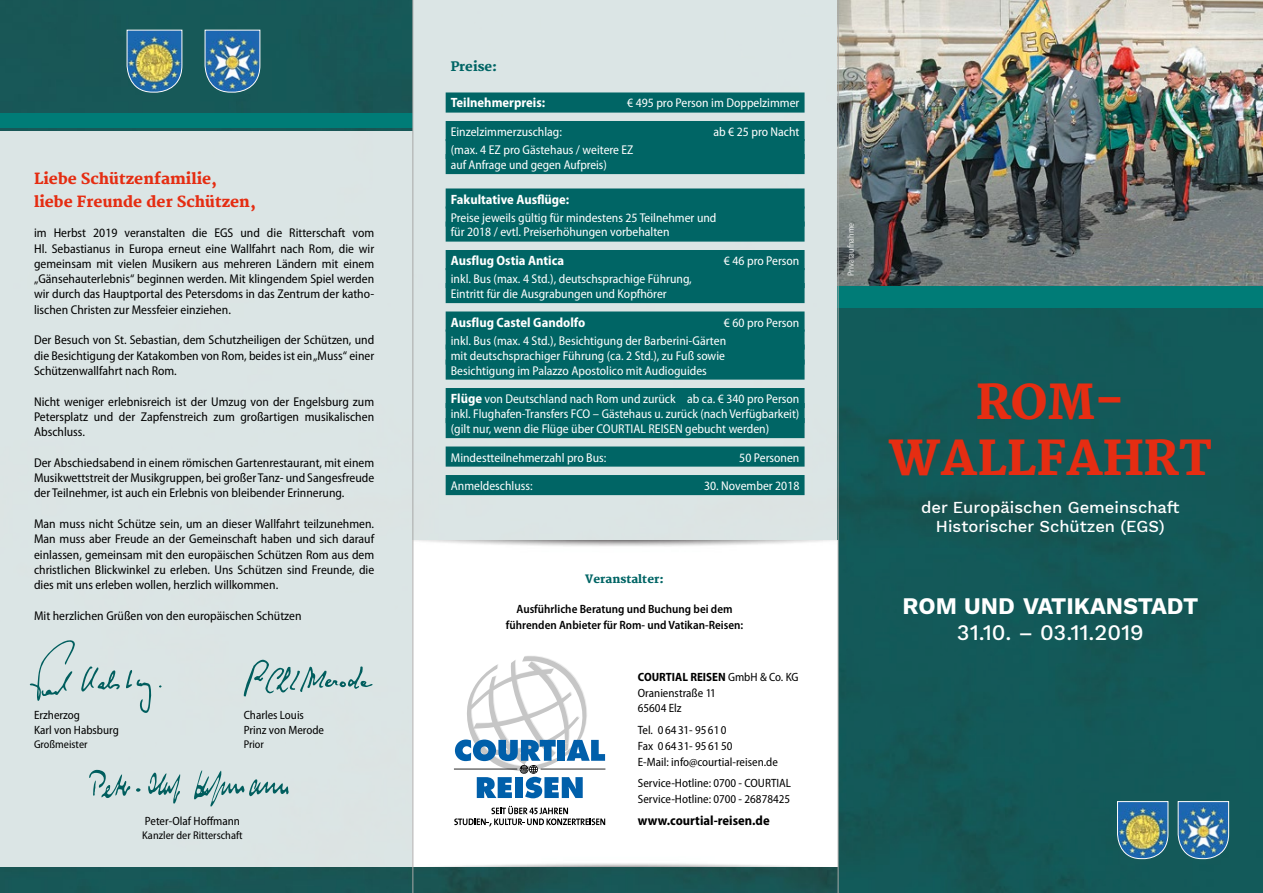
<style>
.page{position:relative;width:1263px;height:893px;background:#fff}
.page>*{position:absolute;margin:0;border:0;box-sizing:border-box;transform-origin:0 0}
.t1{font:800 46.8px/56.1px "Merriweather";color:#e52d12;text-align:center}
.t2{font:700 23.4px "Work Sans";color:#fff}
.t3{font:500 21.9px "Work Sans";color:#fff}
.t4{font:500 16.5px/19.8px "Work Sans";color:#fff;text-align:center}
.t5{font:800 15px/22.5px "Merriweather";color:#e52d12}
.t6{font:700 semi-condensed 13.5px "Myriad Pro";color:#fff}
.t7{font:700 semi-condensed 13.5px "Myriad Pro";color:#000}
.t8{font:semi-condensed 12.75px/15.3px "Myriad Pro";color:#000;text-align:justify}
.t9{font:semi-condensed 12.75px/15px "Myriad Pro";color:#fff}
.t10{font:800 12.75px "Merriweather";color:#006565}
.t11{font:semi-condensed 12px/15.8px "Myriad Pro";color:#000}
.t12{font:600 semi-condensed 12px/15.3px "Myriad Pro";color:#000;text-align:center}
.t13{font:semi-condensed 11.25px "Myriad Pro";color:#000}
.t14{font:800 11.25px "Merriweather";color:#006565}
.t15{font:semi-condensed 9px "Myriad Pro";color:#fff;scale:.96 1}
.s1{font-weight:700;font-size:13.5px}
.s2{font-weight:700}
</style>
<div class="page">
<div style="left:412px;top:0;width:426px;height:893px;background:#dbe5e5"></div>
<div style="left:838px;top:0;width:425px;height:893px;background:#145959"></div>
<img style="left:839px;top:0;width:424px;height:286px">
<div style="left:838px;top:286px;width:425px;height:21px;background:#007c77"></div>
<div style="left:0;top:0;width:412px;height:893px;background:#185858"></div>
<div style="left:413px;top:540px;width:425px;height:328px;background:#fff"></div>
<div style="left:412px;top:868px;width:426px;height:25px;background:#1a5452"></div>
<div style="left:446px;top:92px;width:358px;height:21px;background:#006565"></div>
<div style="left:446px;top:121px;width:358px;height:20px;background:#006565"></div>
<div style="left:446px;top:139px;width:358px;height:20px;background:#006565"></div>
<div style="left:446px;top:154px;width:358px;height:20px;background:#006565"></div>
<div style="left:446px;top:188px;width:358px;height:21px;background:#006565"></div>
<div style="left:446px;top:206px;width:358px;height:21px;background:#006565"></div>
<div style="left:446px;top:221px;width:358px;height:21px;background:#006565"></div>
<div style="left:446px;top:250px;width:358px;height:20px;background:#006565"></div>
<div style="left:446px;top:268px;width:358px;height:20px;background:#006565"></div>
<div style="left:446px;top:283px;width:358px;height:20px;background:#006565"></div>
<div style="left:446px;top:311px;width:358px;height:21px;background:#006565"></div>
<div style="left:446px;top:329px;width:358px;height:21px;background:#006565"></div>
<div style="left:446px;top:344px;width:358px;height:21px;background:#006565"></div>
<div style="left:446px;top:359px;width:358px;height:21px;background:#006565"></div>
<div style="left:446px;top:388px;width:358px;height:20px;background:#006565"></div>
<div style="left:446px;top:403px;width:358px;height:20px;background:#006565"></div>
<div style="left:446px;top:418px;width:358px;height:20px;background:#006565"></div>
<div style="left:446px;top:446px;width:358px;height:21px;background:#006565"></div>
<div style="left:446px;top:475px;width:358px;height:20px;background:#006565"></div>
<hr style="left:454px;top:769px;width:63px;height:1px;background:#000">
<svg style="left:455px;top:654px;width:150px;height:144px;background:#c6d7e4"></svg>
<svg style="left:454px;top:806px;width:151px;height:20px;background:#c3c3c3"></svg>
<img style="left:1117px;top:801px;width:52px;height:58px">
<img style="left:1177px;top:801px;width:52px;height:58px">
<div style="left:0;top:132px;width:412px;height:761px;background:#dbe5e5"></div>
<svg style="left:30px;top:640px;width:45px;height:61px"></svg>
<svg style="left:81px;top:666px;width:39px;height:26px"></svg>
<svg style="left:126px;top:670px;width:25px;height:43px"></svg>
<svg style="left:244px;top:659px;width:129px;height:37px"></svg>
<div style="left:0;top:114px;width:412px;height:14px;background:#007c77"></div>
<img style="left:126px;top:29px;width:57px;height:64px">
<img style="left:204px;top:29px;width:57px;height:64px">
<div style="left:0;top:867px;width:412px;height:26px;background:#195656"></div>
<svg style="left:148px;top:773px;width:32px;height:31px"></svg>
<svg style="left:194px;top:770px;width:95px;height:37px"></svg>
<svg style="left:89px;top:770px;width:41px;height:28px"></svg>
<svg style="left:136px;top:788px;width:5px;height:4px"></svg>
<hr style="left:412px;top:0;width:1px;height:893px;background:#a8a8a7">
<hr style="left:838px;top:0;width:1px;height:893px;background:#a8a8a7">
<p class="t5" style="left:34px;top:168px;width:223px">Liebe Schützenfamilie, liebe Freunde der Schützen,</p>
<p class="t8" style="left:34px;top:225px;width:342px">im Herbst 2019 veranstalten die EGS und die Ritterschaft vom Hl. Sebastianus in Europa erneut eine Wallfahrt nach Rom, die wir gemeinsam mit vielen Musikern aus mehreren Ländern mit einem „Gänsehauterlebnis“ beginnen werden. Mit klingendem Spiel werden wir durch das Hauptportal des Petersdoms in das Zentrum der katho&shy;lischen Christen zur Messfeier einziehen.</p>
<p class="t8" style="left:34px;top:332px;width:342px">Der Besuch von St. Sebastian, dem Schutzheiligen der Schützen, und die Besichtigung der Katakomben von Rom, beides ist ein „Muss“ einer Schützenwallfahrt nach Rom.</p>
<p class="t8" style="left:34px;top:393px;width:342px">Nicht weniger erlebnisreich ist der Umzug von der Engelsburg zum Petersplatz und der Zapfenstreich zum großartigen musikalischen Abschluss.</p>
<p class="t8" style="left:34px;top:455px;width:342px">Der Abschiedsabend in einem römischen Gartenrestaurant, mit einem Musikwettstreit der Musikgruppen, bei großer Tanz- und Sangesfreude der Teilnehmer, ist auch ein Erlebnis von bleibender Erinnerung.</p>
<p class="t8" style="left:34px;top:516px;width:342px">Man muss nicht Schütze sein, um an dieser Wallfahrt teilzunehmen.<br>Man muss aber Freude an der Gemeinschaft haben und sich darauf einlassen, gemeinsam mit den europäischen Schützen Rom aus dem christlichen Blickwinkel zu erleben. Uns Schützen sind Freunde, die dies mit uns erleben wollen, herzlich willkommen.</p>
<p class="t8" style="left:34px;top:608px;width:269px">Mit herzlichen Grüßen von den europäischen Schützen</p>
<p class="t11" style="left:34px;top:707px;width:86px;line-height:15.3px">Erzherzog<br>Karl von Habsburg</p>
<p class="t13" style="left:34px;top:737px;width:55px">Großmeister</p>
<p class="t11" style="left:244px;top:707px;width:82px;line-height:15.3px">Charles Louis<br>Prinz von Merode</p>
<p class="t13" style="left:244px;top:737px;width:22px">Prior</p>
<p class="t10" style="left:451px;top:60px;width:48px">Preise:</p>
<p class="t6" style="left:451px;top:94px;width:96px">Teilnehmerpreis:</p>
<p class="t9" style="left:627px;top:96px;width:174px">€ 495 pro Person im Doppelzimmer</p>
<p class="t9" style="left:451px;top:124px;width:113px">Einzelzimmerzuschlag:</p>
<p class="t9" style="left:713px;top:124px;width:88px">ab € 25 pro Nacht</p>
<p class="t9" style="left:451px;top:142px;width:184px">(max. 4 EZ pro Gästehaus / weitere EZ auf Anfrage und gegen Aufpreis)</p>
<p class="t6" style="left:451px;top:190px;width:120px">Fakultative Ausflüge:</p>
<p class="t9" style="left:451px;top:210px;width:267px">Preise jeweils gültig für mindestens 25 Teilnehmer und für 2018 / evtl. Preiserhöhungen vorbehalten</p>
<p class="t6" style="left:451px;top:252px;width:115px">Ausflug Ostia Antica</p>
<p class="t9" style="left:724px;top:253px;width:77px">€ 46 pro Person</p>
<p class="t9" style="left:451px;top:271px;width:243px">inkl. Bus (max. 4 Std.), deutschsprachige Führung,<br>Eintritt für die Ausgrabungen und Kopfhörer</p>
<p class="t6" style="left:451px;top:313px;width:136px">Ausflug Castel Gandolfo</p>
<p class="t9" style="left:451px;top:313px;width:350px;line-height:18px;text-indent:273px">€ 60 pro Person inkl. Bus (max. 4 Std.), Besichtigung der Barberini-Gärten</p>
<p class="t9" style="left:451px;top:348px;width:276px">mit deutschsprachiger Führung (ca. 2 Std.), zu Fuß sowie<br>Besichtigung im Palazzo Apostolico mit Audioguides</p>
<p class="t9" style="left:451px;top:391px;width:350px;text-align:justify"><span class="s1">Flüge</span> von Deutschland nach Rom und zurück ab ca. € 340 pro Person inkl. Flughafen-Transfers FCO – Gästehaus u. zurück (nach Verfügbarkeit) (gilt nur, wenn die Flüge über COURTIAL REISEN gebucht werden)</p>
<p class="t9" style="left:451px;top:450px;width:157px">Mindestteilnehmerzahl pro Bus:</p>
<p class="t9" style="left:739px;top:450px;width:62px">50 Personen</p>
<p class="t9" style="left:451px;top:478px;width:83px">Anmeldeschluss:</p>
<p class="t9" style="left:704px;top:478px;width:97px">30. November 2018</p>
<p class="t14" style="left:585px;top:572px;width:80px">Veranstalter:</p>
<p class="t12" style="left:506px;top:601px;width:239px">Ausführliche Beratung und Buchung bei dem führenden Anbieter für Rom- und Vatikan-Reisen:</p>
<p class="t11" style="left:638px;top:669px;width:162px"><span class="s2">COURTIAL REISEN</span> GmbH &amp; Co. KG<br>Oranienstraße 11<br>65604 Elz</p>
<p class="t11" style="left:638px;top:722px;width:142px">Tel. 0 64 31- 95 61 0<br>Fax 0 64 31- 95 61 50<br>E-Mail: info@courtial-reisen.de</p>
<p class="t11" style="left:638px;top:775px;width:155px">Service-Hotline: 0700 - COURTIAL<br>Service-Hotline: 0700 - 26878425</p>
<p class="t11" style="left:145px;top:813px;width:97px">Peter-Olaf Hoffmann</p>
<p class="t7" style="left:638px;top:812px;width:133px">www.courtial-reisen.de</p>
<p class="t13" style="left:142px;top:828px;width:102px">Kanzler der Ritterschaft</p>
<p class="t15" style="left:845px;top:276px;width:57px;rotate:-90deg">Privataufnahme</p>
<h1 class="t1" style="left:889px;top:376px;width:325px">ROM-<br>WALLFAHRT</h1>
<p class="t4" style="left:921px;top:498px;width:260px">der Europäischen Gemeinschaft<br>Historischer Schützen (EGS)</p>
<h2 class="t2" style="left:902px;top:592px;width:297px">ROM UND VATIKANSTADT</h2>
<h3 class="t3" style="left:957px;top:619px;width:188px">31.10. – 03.11.2019</h3>
</div>
